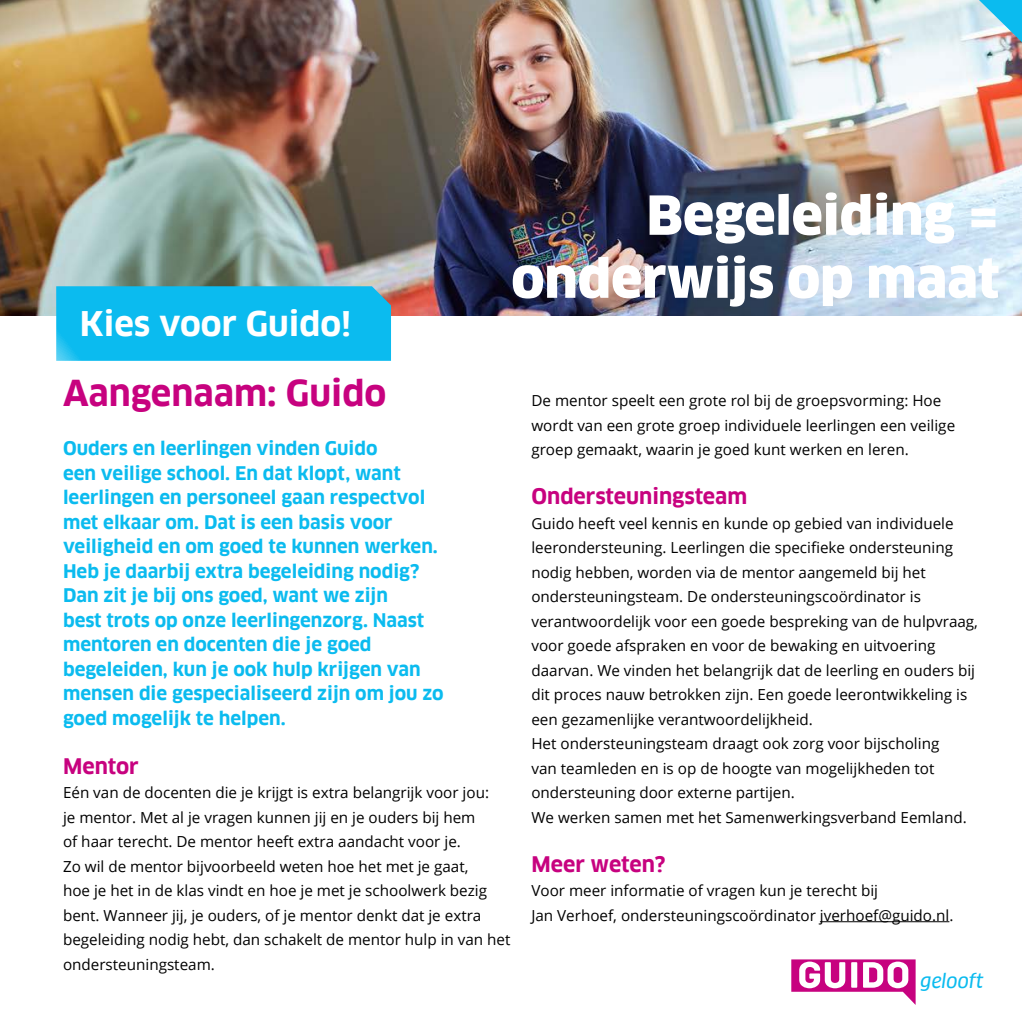
<style>
.page{position:relative;width:1022px;height:1022px;background:#fff}
.page>*{position:absolute;margin:0;border:0;box-sizing:border-box;transform-origin:0 0}
.t1{font:900 52.5px/63px "Clan Offc";color:#fff;text-align:right}
.t2{font:700 35px "Clan Offc";color:#c7027f}
.t3{font:700 33.25px "Clan Offc";color:#fff}
.t4{font:700 21px "Clan Offc";color:#c7027f}
.t5{font:italic 19.07px "Clan Offc News";color:#0bbbef}
.t6{font:700 18.38px/24.5px "Clan Offc";color:#0bbbef}
.t7{font:15.22px/24.5px "Open Sans";color:#000}
</style>
<div class="page">
<hr style="left:820px;top:921px;width:129px;height:1px;background:#000">
<img style="left:0;top:0;width:1022px;height:316px">
<svg style="left:979px;top:0;width:43px;height:42px;background:#72c8e3"></svg>
<div style="left:56px;top:286px;width:335px;height:75px;background:#0bbbef"></div>
<svg style="left:791px;top:959px;width:125px;height:46px"></svg>
<h3 class="t3" style="left:80px;top:306px;width:273px">Kies voor Guido!</h3>
<h1 class="t1" style="left:511px;top:185px;width:489px">Begeleiding = onderwijs op maat</h1>
<h2 class="t2" style="left:63px;top:374px;width:325px">Aangenaam: Guido</h2>
<p class="t6" style="left:63px;top:436px;width:382px">Ouders en leerlingen vinden Guido<br>een veilige school. En dat klopt, want leerlingen en personeel gaan respectvol met elkaar om. Dat is een basis voor veiligheid en om goed te kunnen werken.<br>Heb je daarbij extra begeleiding nodig?<br>Dan zit je bij ons goed, want we zijn<br>best trots op onze leerlingenzorg. Naast mentoren en docenten die je goed begeleiden, kun je ook hulp krijgen van mensen die gespecialiseerd zijn om jou zo goed mogelijk te helpen.</p>
<h3 class="t4" style="left:63px;top:754px;width:77px">Mentor</h3>
<p class="t7" style="left:63px;top:780px;width:449px">Eén van de docenten die je krijgt is extra belangrijk voor jou:<br>je mentor. Met al je vragen kunnen jij en je ouders bij hem<br>of haar terecht. De mentor heeft extra aandacht voor je.<br>Zo wil de mentor bijvoorbeeld weten hoe het met je gaat,<br>hoe je het in de klas vindt en hoe je met je schoolwerk bezig bent. Wanneer jij, je ouders, of je mentor denkt dat je extra begeleiding nodig hebt, dan schakelt de mentor hulp in van het ondersteuningsteam.</p>
<p class="t7" style="left:531px;top:388px;width:425px">De mentor speelt een grote rol bij de groepsvorming: Hoe wordt van een grote groep individuele leerlingen een veilige groep gemaakt, waarin je goed kunt werken en leren.</p>
<h3 class="t4" style="left:531px;top:485px;width:217px">Ondersteuningsteam</h3>
<p class="t7" style="left:531px;top:510px;width:448px">Guido heeft veel kennis en kunde op gebied van individuele leerondersteuning. Leerlingen die specifieke ondersteuning nodig hebben, worden via de mentor aangemeld bij het ondersteuningsteam. De ondersteuningscoördinator is verantwoordelijk voor een goede bespreking van de hulpvraag, voor goede afspraken en voor de bewaking en uitvoering daarvan. We vinden het belangrijk dat de leerling en ouders bij dit proces nauw betrokken zijn. Een goede leerontwikkeling is een gezamenlijke verantwoordelijkheid.<br>Het ondersteuningsteam draagt ook zorg voor bijscholing<br>van teamleden en is op de hoogte van mogelijkheden tot ondersteuning door externe partijen.<br>We werken samen met het Samenwerkingsverband Eemland.</p>
<h3 class="t4" style="left:531px;top:852px;width:136px">Meer weten?</h3>
<p class="t7" style="left:531px;top:878px;width:424px">Voor meer informatie of vragen kun je terecht bij<br>Jan Verhoef, ondersteuningscoördinator jverhoef@guido.nl.</p>
<p class="t5" style="left:920px;top:970px;width:65px">gelooft</p>
</div>
